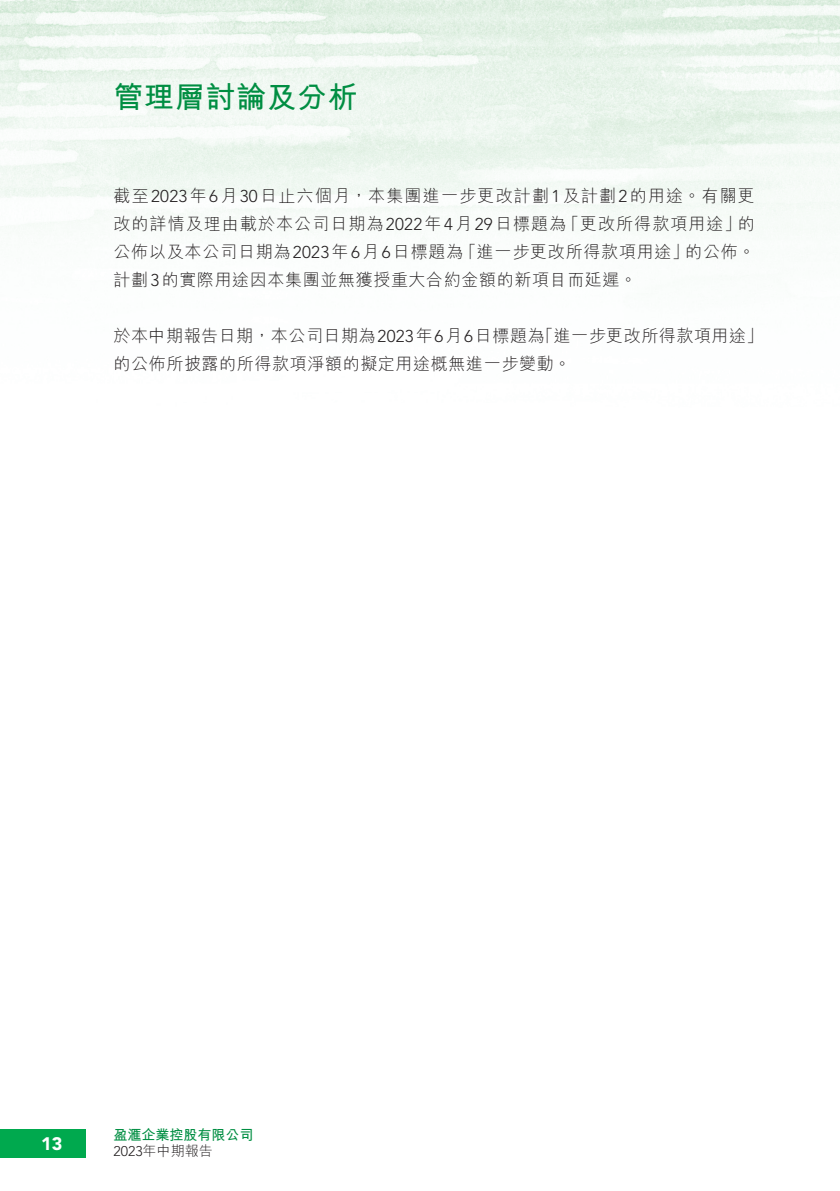
<style>
.page{position:relative;width:840px;height:1191px;background:#fff}
.page>*{position:absolute;margin:0;border:0;box-sizing:border-box;transform-origin:0 0}
.t1{font:700 30px "M Hei HK";letter-spacing:.02em;color:#008e42}
.t2{font:900 18px "Avenir LT Std";color:#fff}
._00_txt{font:300 17px/28px "M Hei HK";letter-spacing:.035em;color:#231f20}
._00_txt-2{font:300 17px/28px "M Hei HK";letter-spacing:.07em;color:#231f20;text-align:right}
._00_txt-3{font:300 17px "M Hei HK";letter-spacing:.06em;color:#231f20}
.t3{font:700 14px "M Hei HK";color:#008e42}
.t4{font:300 14px "M Hei HK";color:#231f20}
.s1{font-family:"Avenir LT Std"}
</style>
<div class="page">
<img style="left:0;top:0;width:839px;height:1158px">
<div style="left:0;top:1129px;width:86px;height:28px;background:#00a94e"></div>
<h1 class="t1" style="left:113px;top:75px;width:246px">管理層討論及分析</h1>
<p class="_00_txt-2" style="left:113px;top:182px;width:642px">截至<span class="s1">2023</span>年<span class="s1">6</span>月<span class="s1">30</span>日止六個月，本集團進一步更改計劃<span class="s1">1</span>及計劃<span class="s1">2</span>的用途。有關更的</p>
<p class="_00_txt-3" style="left:113px;top:215px;width:454px">改的詳情及理由載於本公司日期為<span class="s1">2022</span>年<span class="s1">4</span>月<span class="s1">29</span>日標題為</p>
<p class="_00_txt-3" style="left:562px;top:215px;width:180px">「更改所得款項用途」</p>
<p class="_00_txt" style="left:459px;top:238px;width:231px">「進一步更改所得款項用途」</p>
<p class="_00_txt" style="left:113px;top:238px;width:524px">公佈以及本公司日期為<span class="s1">2023</span>年<span class="s1">6</span>月<span class="s1">6</span>日標題為<br>計劃<span class="s1">3</span>的實際用途因本集團並無獲授重大合約金額的新項目而延遲。</p>
<p class="_00_txt" style="left:536px;top:322px;width:228px">「進一步更改所得款項用途「</p>
<p class="_00_txt" style="left:684px;top:238px;width:71px">的公佈。</p>
<p class="_00_txt" style="left:113px;top:322px;width:458px">於本中期報告日期，本公司日期為<span class="s1">2023</span>年<span class="s1">6</span>月<span class="s1">6</span>日標題為<br>的公佈所披露的所得款項淨額的擬定用途概無進一步變動。</p>
<p class="t2" style="left:41px;top:1132px;width:23px">13</p>
<p class="t3" style="left:113px;top:1124px;width:142px">盈滙企業控股有限公司</p>
<p class="t4" style="left:113px;top:1143px;width:101px"><span class="s1">2023</span>年中期報告</p>
</div>
